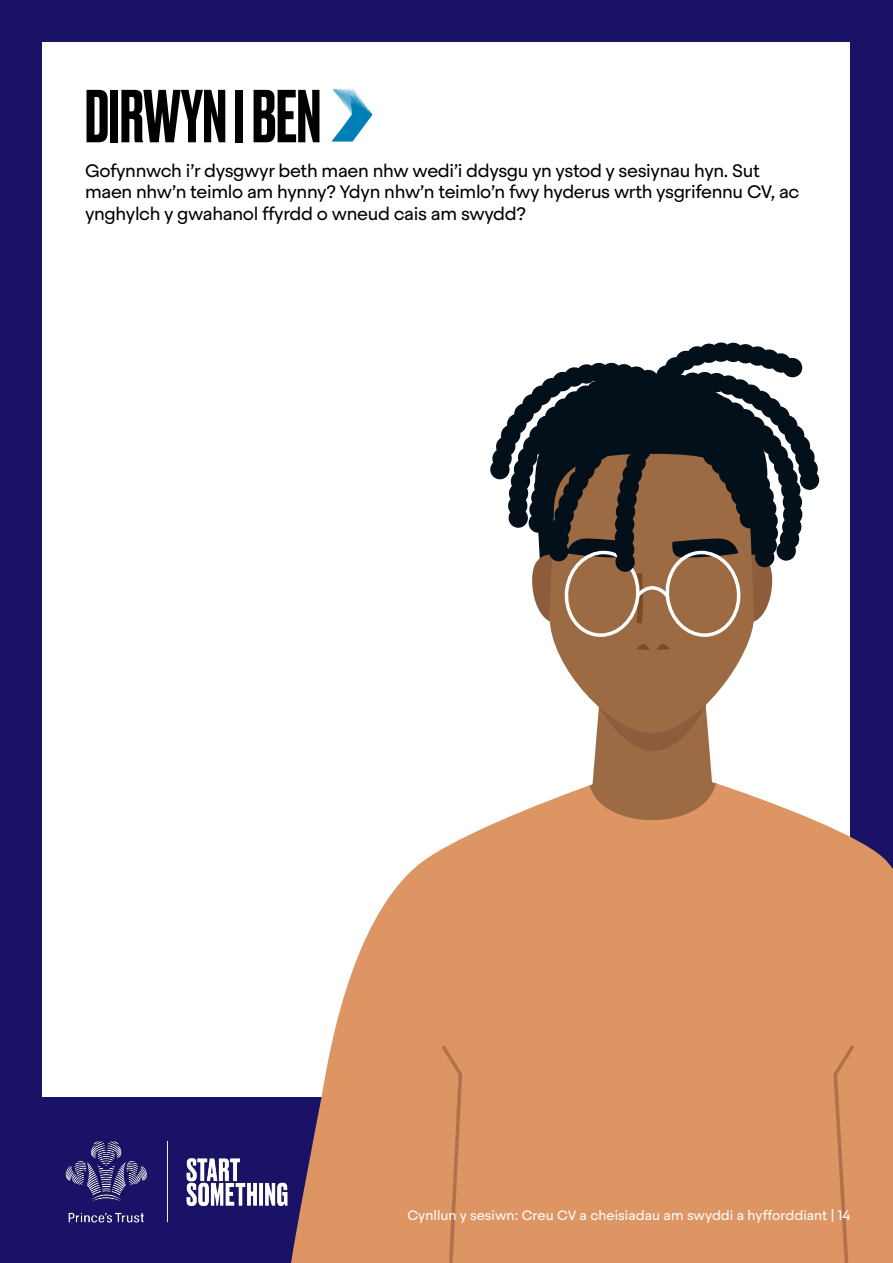
<style>
.page{position:relative;width:893px;height:1263px;background:#1a1266}
.page>*{position:absolute;margin:0;border:0;box-sizing:border-box;transform-origin:0 0}
.t1{font:500 70.5px "Druk";color:#000}
.t2{font:18px/21.6px "Steradian";letter-spacing:-.02em;color:#000}
.t3{font:13.5px "Steradian";color:#fff}
</style>
<div class="page">
<div style="left:43px;top:43px;width:807px;height:1054px;background:#fff"></div>
<svg style="left:332px;top:88px;width:40px;height:54px"></svg>
<svg style="left:291px;top:787px;width:602px;height:476px;background:#dea076"></svg>
<svg style="left:441px;top:1045px;width:21px;height:218px;background:#d48e5e"></svg>
<svg style="left:833px;top:1045px;width:21px;height:218px;background:#d48e5e"></svg>
<svg style="left:552px;top:637px;width:198px;height:45px;fill:#9c6b44"></svg>
<svg style="left:576px;top:644px;width:152px;height:200px;background:#b2835f"></svg>
<svg style="left:490px;top:342px;width:329px;height:295px"></svg>
<img style="left:65px;top:1120px;width:250px;height:123px">
<h1 class="t1" style="left:85px;top:68px;width:237px">DIRWYN I BEN</h1>
<p class="t2" style="left:85px;top:159px;width:716px">Gofynnwch i’r dysgwyr beth maen nhw wedi’i ddysgu yn ystod y sesiynau hyn. Sut maen nhw’n teimlo am hynny? Ydyn nhw’n teimlo’n fwy hyderus wrth ysgrifennu CV, ac ynghylch y gwahanol ffyrdd o wneud cais am swydd?</p>
<p class="t3" style="left:407px;top:1207px;width:444px">Cynllun y sesiwn: Creu CV a cheisiadau am swyddi a hyfforddiant | 14</p>
</div>
